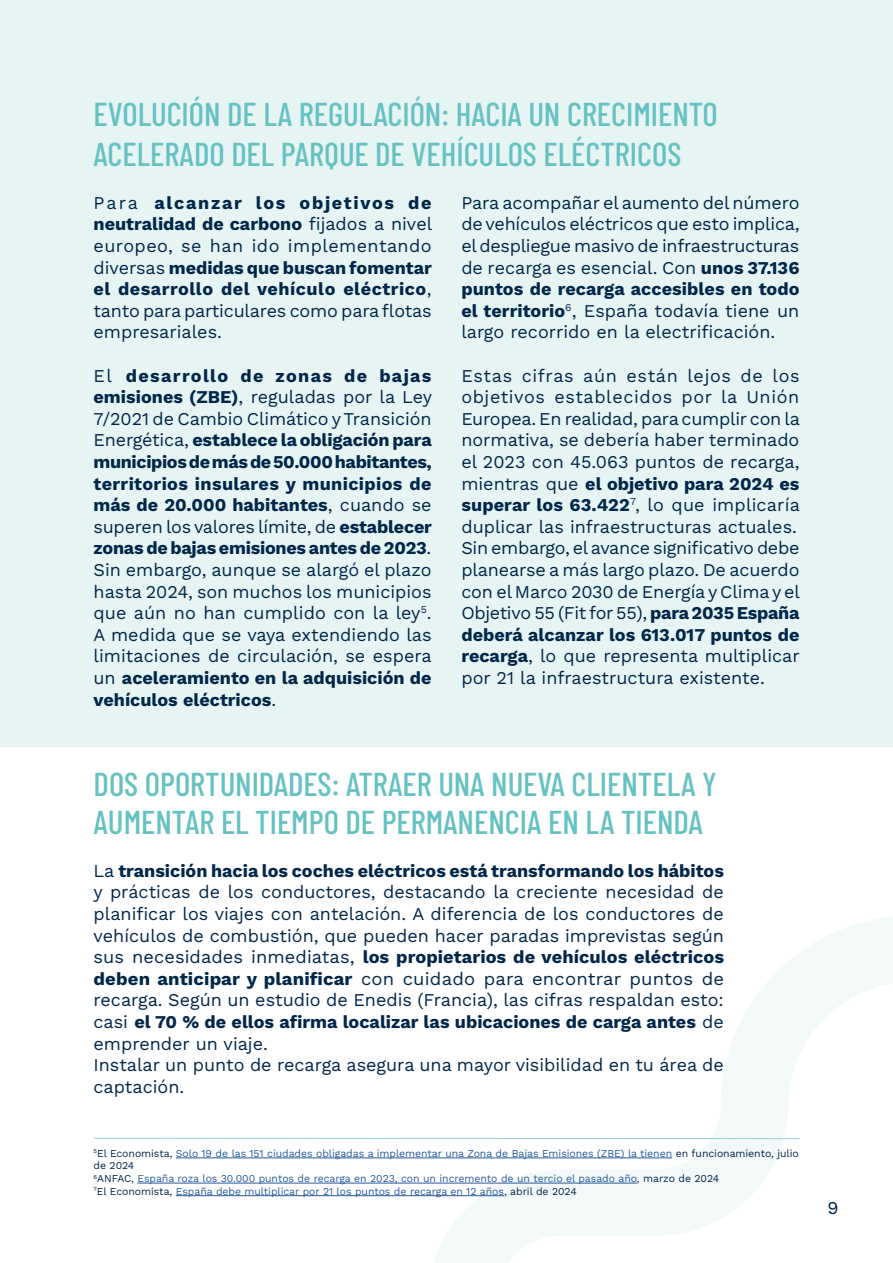
<style>
.page{position:relative;width:893px;height:1263px;background:#fff}
.page>*{position:absolute;margin:0;border:0;box-sizing:border-box;transform-origin:0 0}
.t1{font:500 33px/39.6px "Barlow Condensed";color:#65c1c2}
.t2{font:18px/21.6px "Work Sans";color:#00274a;text-align:justify}
.t3{font:10.5px/12.6px "Work Sans";letter-spacing:-.005em;color:#275b9b}
.s1{font-weight:700}
.s2{color:#00274a}
</style>
<div class="page">
<div style="left:0;top:0;width:893px;height:746px;background:#e7f4f4"></div>
<svg style="left:266px;top:917px;width:627px;height:346px"></svg>
<hr style="left:94px;top:1138px;width:705px;height:1px;background:#65c1c2">
<hr style="left:176px;top:1157px;width:496px;height:1px;background:#275b9b">
<hr style="left:137px;top:1183px;width:500px;height:1px;background:#275b9b">
<hr style="left:176px;top:1195px;width:328px;height:1px;background:#275b9b">
<h1 class="t1" style="left:94px;top:92px;width:626px">EVOLUCIÓN DE LA REGULACIÓN: HACIA UN CRECIMIENTO<br>ACELERADO DEL PARQUE DE VEHÍCULOS ELÉCTRICOS</h1>
<p class="t2" style="left:94px;top:191px;width:340px">Para <span class="s1">alcanzar los objetivos de neutralidad de carbono</span> fijados a nivel europeo, se han ido implementando diversas <span class="s1">medidas que buscan fomentar el desarrollo del vehículo eléctrico</span>, tanto para particulares como para flotas empresariales.</p>
<p class="t2" style="left:94px;top:364px;width:340px">El <span class="s1">desarrollo de zonas de bajas emisiones (ZBE)</span>, reguladas por la Ley 7/2021 de Cambio Climático y Transición Energética, <span class="s1">establece la obligación para municipios de más de 50.000 habitantes, territorios insulares y municipios de más de 20.000 habitantes</span>, cuando se superen los valores límite, de <span class="s1">establecer zonas de bajas emisiones antes de 2023</span>.<br>Sin embargo, aunque se alargó el plazo hasta 2024, son muchos los municipios que aún no han cumplido con la ley<sup>5</sup>.<br>A medida que se vaya extendiendo las limitaciones de circulación, se espera un <span class="s1">aceleramiento en la adquisición de vehículos eléctricos</span>.</p>
<p class="t2" style="left:461px;top:191px;width:340px">Para acompañar el aumento del número de vehículos eléctricos que esto implica, el despliegue masivo de infraestructuras de recarga es esencial. Con <span class="s1">unos 37.136 puntos de recarga accesibles en todo el territorio</span><sup>6</sup>, España todavía tiene un largo recorrido en la electrificación.</p>
<p class="t2" style="left:461px;top:364px;width:340px;text-align:left">Estas cifras aún están lejos de los objetivos establecidos por la Unión Europea. En realidad, para cumplir con la normativa, se debería haber terminado el 2023 con 45.063 puntos de recarga, mientras que <span class="s1">el objetivo para 2024 es superar los 63.422</span><sup>7</sup>, lo que implicaría duplicar las infraestructuras actuales.<br>Sin embargo, el avance significativo debe planearse a más largo plazo. De acuerdo con el Marco 2030 de Energía y Clima y el Objetivo 55 (Fit for 55), <span class="s1">para 2035 España deberá alcanzar los 613.017 puntos de recarga</span>, lo que representa multiplicar por 21 la infraestructura existente.</p>
<h1 class="t1" style="left:94px;top:763px;width:625px;line-height:37.5px">DOS OPORTUNIDADES: ATRAER UNA NUEVA CLIENTELA Y<br>AUMENTAR EL TIEMPO DE PERMANENCIA EN LA TIENDA</h1>
<p class="t2" style="left:94px;top:859px;width:632px;text-align:left">La <span class="s1">transición hacia los coches eléctricos está transformando los hábitos </span>y prácticas de los conductores, destacando la creciente necesidad de planificar los viajes con antelación. A diferencia de los conductores de vehículos de combustión, que pueden hacer paradas imprevistas según sus necesidades inmediatas, <span class="s1">los propietarios de vehículos eléctricos deben anticipar y planificar</span> con cuidado para encontrar puntos de recarga. Según un estudio de Enedis (Francia), las cifras respaldan esto: casi <span class="s1">el 70 % de ellos afirma localizar las ubicaciones de carga antes</span> de emprender un viaje.<br>Instalar un punto de recarga asegura una mayor visibilidad en tu área de captación.</p>
<p class="t3" style="left:94px;top:1146px;width:707px"><sup>5</sup><span class="s2">El Economista,</span> Solo 19 de las 151 ciudades obligadas a implementar una Zona de Bajas Emisiones (ZBE) la tienen <span class="s2">en funcionamiento, julio de 2024<br></span><sup>6</sup><span class="s2">ANFAC,</span> España roza los 30.000 puntos de recarga en 2023, con un incremento de un tercio el pasado año<span class="s2">, marzo de 2024<br></span><sup>7</sup><span class="s2">El Economista,</span> España debe multiplicar por 21 los puntos de recarga en 12 años<span class="s2">, abril de 2024</span></p>
<p class="t2" style="left:827px;top:1196px;width:13px">9</p>
</div>
